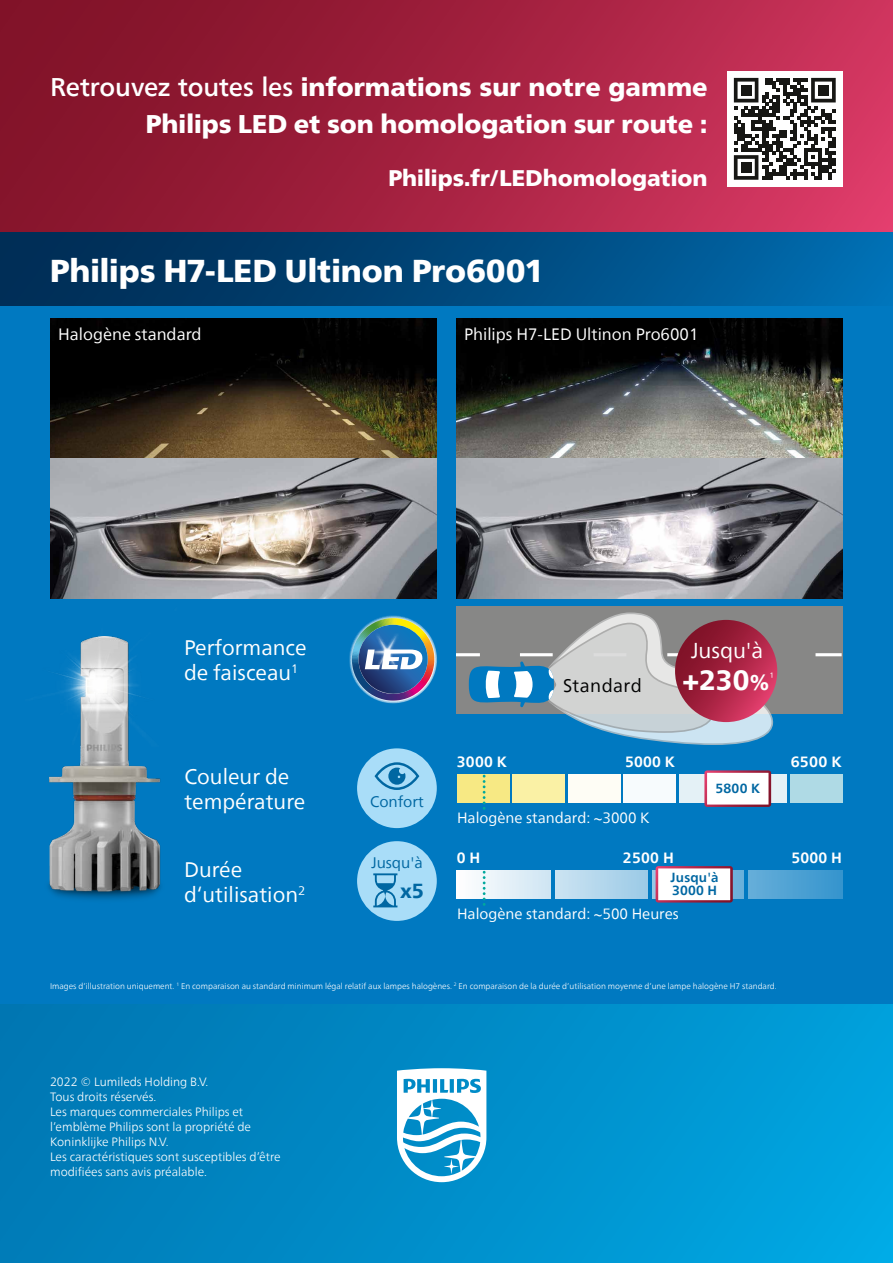
<style>
.page{position:relative;width:893px;height:1263px;background:#fff}
.page>*{position:absolute;margin:0;border:0;box-sizing:border-box;transform-origin:0 0}
.t1{font:900 31.5px "Neue Frutiger World";color:#fff}
.t2{font:800 27.75px "Neue Frutiger World";color:#fff}
.t3{font:900 25.5px/37.5px "Neue Frutiger World";color:#fff;text-align:right}
.t4{font:900 22.5px "Neue Frutiger World";color:#fff}
.t5{font:21.45px "Neue Frutiger World";letter-spacing:-.005em;color:#fff}
.t6{font:21px/25.2px "Neue Frutiger World";color:#fff}
.t7{font:800 20.25px "Neue Frutiger World";color:#0067a2}
.t8{font:18.15px "Neue Frutiger World";letter-spacing:.025em;color:#000}
.t9{font:16.5px "Neue Frutiger World";color:#fff}
.t10{font:15.3px "Neue Frutiger World";letter-spacing:-.005em;color:#0067a2}
.t11{font:14.85px "Neue Frutiger World";color:#fff}
.t12{font:700 14.85px "Neue Frutiger World";letter-spacing:.015em;color:#fff}
.t13{font:700 13.2px/12.6px "Neue Frutiger World";letter-spacing:.015em;color:#0067a2}
.t14{font:300 12px/15px "Neue Frutiger World";color:#fff}
.t15{font:300 8.25px "Neue Frutiger World";color:#fff}
.s1{font-weight:500}
.s2{font-size:21.15px}
.s3{font-style:inherit}
</style>
<div class="page">
<div style="left:0;top:0;width:893px;height:1263px;background:linear-gradient(to right,#0077b3,#00a4df)"></div>
<svg style="left:397px;top:1068px;width:89px;height:114px"></svg>
<div style="left:0;top:306px;width:893px;height:697px;background:#0079c1"></div>
<svg style="left:0;top:0;width:893px;height:233px;background:#a32140"></svg>
<div style="left:0;top:233px;width:893px;height:73px;background:linear-gradient(to right,#00264c,#006caf)"></div>
<img style="left:48px;top:780px;width:113px;height:120px">
<img style="left:49px;top:598px;width:145px;height:182px">
<img style="left:50px;top:319px;width:387px;height:279px">
<img style="left:456px;top:319px;width:387px;height:279px">
<div style="left:457px;top:774px;width:52px;height:29px;background:#f7e984"></div>
<div style="left:512px;top:774px;width:53px;height:29px;background:#faf1a5"></div>
<div style="left:568px;top:774px;width:52px;height:29px;background:#fefdf5"></div>
<div style="left:623px;top:774px;width:53px;height:29px;background:#f7fbfd"></div>
<div style="left:679px;top:774px;width:53px;height:29px;background:#e4f1f6"></div>
<div style="left:735px;top:774px;width:52px;height:29px;background:#e4f1f6"></div>
<div style="left:790px;top:774px;width:53px;height:29px;background:#afdae5"></div>
<svg style="left:483px;top:775px;width:2px;height:35px"></svg>
<svg style="left:704px;top:770px;width:67px;height:37px;background:#ead3da"></svg>
<svg style="left:457px;top:870px;width:386px;height:28px;background:#9dcbe6"></svg>
<hr style="left:552px;top:870px;width:3px;height:28px;background:#0079c1">
<hr style="left:745px;top:870px;width:3px;height:28px;background:#0079c1">
<hr style="left:648px;top:870px;width:3px;height:28px;background:#0079c1">
<svg style="left:656px;top:866px;width:77px;height:36px;background:#efd9df"></svg>
<svg style="left:483px;top:871px;width:3px;height:35px"></svg>
<div style="left:456px;top:606px;width:387px;height:108px;background:#878786"></div>
<hr style="left:456px;top:653px;width:24px;height:3px;background:#fff">
<hr style="left:815px;top:653px;width:27px;height:3px;background:#fff">
<svg style="left:469px;top:612px;width:309px;height:133px"></svg>
<svg style="left:675px;top:620px;width:102px;height:102px;background:#a62342"></svg>
<div style="left:357px;top:748px;width:80px;height:80px;background:#a9ddf8;border-radius:50%"></div>
<svg style="left:375px;top:762px;width:44px;height:28px"></svg>
<div style="left:357px;top:841px;width:80px;height:80px;background:#a9ddf8;border-radius:50%"></div>
<svg style="left:373px;top:873px;width:24px;height:34px"></svg>
<svg style="left:349px;top:615px;width:88px;height:88px"></svg>
<img style="left:352px;top:618px;width:81px;height:83px">
<div style="left:727px;top:71px;width:116px;height:116px;background:#fff"></div>
<svg style="left:734px;top:78px;width:102px;height:102px"></svg>
<div style="left:741px;top:85px;width:10px;height:10px;background:#171714"></div>
<div style="left:818px;top:85px;width:11px;height:10px;background:#171714"></div>
<div style="left:741px;top:162px;width:10px;height:11px;background:#171714"></div>
<h3 class="t3" style="left:50px;top:68px;width:659px"><span class="s1">Retrouvez toutes les</span> informations sur notre gamme<br>Philips LED et son homologation sur route :</h3>
<h3 class="t4" style="left:388px;top:165px;width:321px">Philips.fr/LEDhomologation</h3>
<h1 class="t1" style="left:50px;top:252px;width:495px">Philips H7-LED Ultinon Pro6001</h1>
<h3 class="t9" style="left:58px;top:321px;width:145px">Halogène standard</h3>
<h3 class="t9" style="left:464px;top:321px;width:236px">Philips H7-LED Ultinon Pro6001</h3>
<h3 class="t6" style="left:184px;top:635px;width:124px">Performance de faisceau<sup>1</sup></h3>
<h3 class="t6" style="left:184px;top:764px;width:123px">Couleur de température</h3>
<h3 class="t6" style="left:184px;top:857px;width:123px">Durée d‘utilisation<sup>2</sup></h3>
<p class="t10" style="left:370px;top:790px;width:55px">Confort</p>
<p class="t10" style="left:371px;top:850px;width:53px">Jusqu'à</p>
<h3 class="t7" style="left:400px;top:879px;width:26px">x5</h3>
<h3 class="t5" style="left:691px;top:633px;width:74px">Jusqu'à</h3>
<h3 class="t8" style="left:563px;top:671px;width:80px">Standard</h3>
<h2 class="t2" style="left:682px;top:664px;width:93px">+230<span class="s2">%</span><sup>¹</sup></h2>
<p class="t12" style="left:457px;top:749px;width:51px">3000 K</p>
<p class="t12" style="left:625px;top:749px;width:51px">5000 K</p>
<p class="t12" style="left:791px;top:749px;width:52px">6500 K</p>
<p class="t11" style="left:457px;top:806px;width:194px">Halogène standard: <span class="s3">~</span>3000 K</p>
<p class="t13" style="left:715px;top:782px;width:46px">5800 K</p>
<p class="t12" style="left:457px;top:845px;width:25px">0 H</p>
<p class="t12" style="left:623px;top:845px;width:52px">2500 H</p>
<p class="t12" style="left:791px;top:845px;width:52px">5000 H</p>
<p class="t13" style="left:670px;top:871px;width:50px">Jusqu'à<br>3000 H</p>
<p class="t11" style="left:457px;top:902px;width:223px">Halogène standard: <span class="s3">~</span>500 Heures</p>
<p class="t15" style="left:50px;top:979px;width:728px">Images d‘illustration uniquement. <sup>1</sup> En comparaison au standard minimum légal relatif aux lampes halogènes. <sup>2</sup> En comparaison de la durée d‘utilisation moyenne d‘une lampe halogène H7 standard.</p>
<p class="t14" style="left:50px;top:1074px;width:232px">2022 © Lumileds Holding B.V.<br>Tous droits réservés.<br>Les marques commerciales Philips et l’emblème Philips sont la propriété de Koninklijke Philips N.V.<br>Les caractéristiques sont susceptibles d’être modifiées sans avis préalable.</p>
</div>
